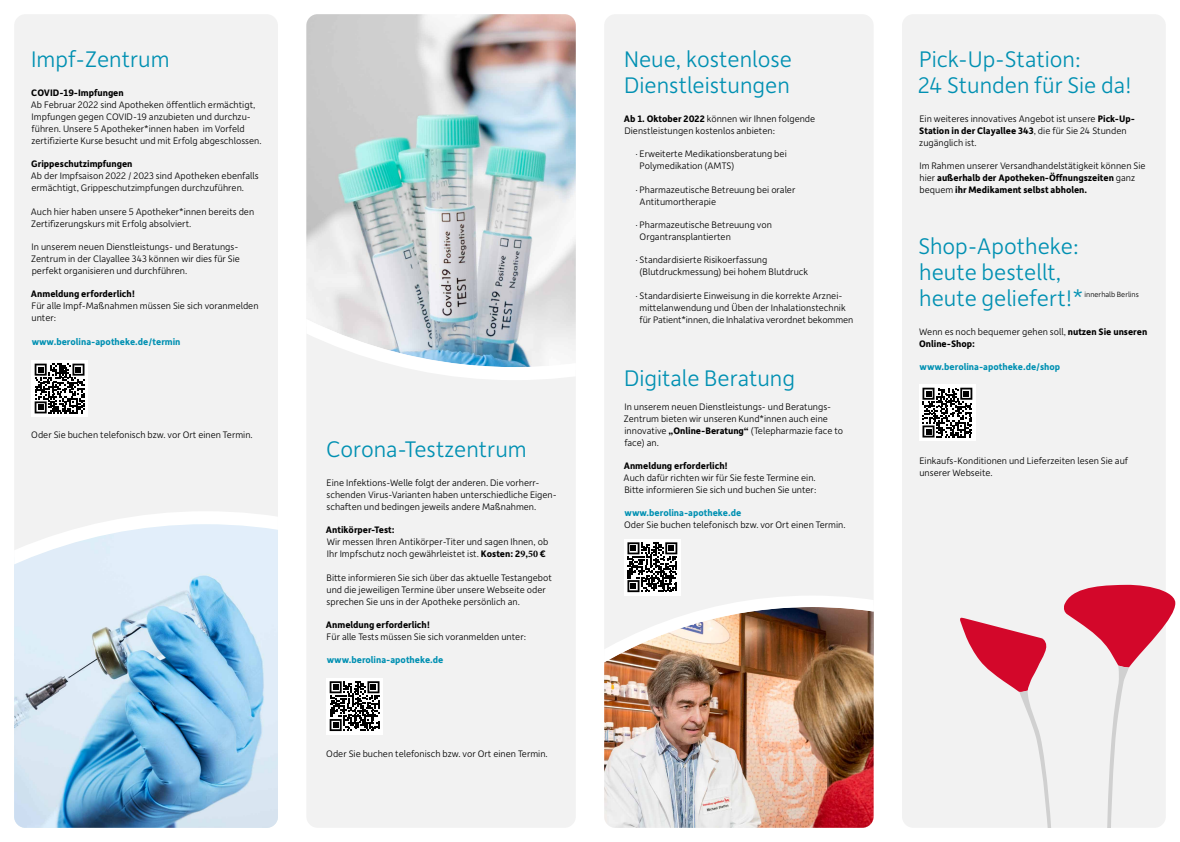
<style>
.page{position:relative;width:1180px;height:842px;background:#fff}
.page>*{position:absolute;margin:0;border:0;box-sizing:border-box;transform-origin:0 0}
.t1{font:300 24px/26px "Depot New";color:#0090b2}
.t2{font:300 10px/12px "Depot New";color:#000}
.t3{font:700 10px/12px "Depot New";color:#000}
.t4{font:700 10px "Depot New";color:#0090b2}
.t5{font:300 8px "Depot New";color:#000}
.s1{font-weight:700}
.s2{font-family:"Minion Pro";font-weight:700}
.s3{font-weight:300}
</style>
<div class="page">
<div style="left:14px;top:14px;width:264px;height:814px;background:#f2f2f2;border-radius:11px"></div>
<img style="left:14px;top:512px;width:264px;height:316px">
<div style="left:306px;top:14px;width:269px;height:814px;background:#f2f2f2;border-radius:11px"></div>
<img style="left:306px;top:14px;width:269px;height:366px">
<div style="left:604px;top:14px;width:269px;height:814px;background:#f2f2f2;border-radius:11px"></div>
<img style="left:604px;top:596px;width:269px;height:232px">
<div style="left:901px;top:14px;width:264px;height:814px;background:#f2f2f2;border-radius:11px"></div>
<svg style="left:960px;top:618px;width:91px;height:210px"></svg>
<svg style="left:1064px;top:585px;width:111px;height:243px"></svg>
<div style="left:918px;top:384px;width:57px;height:57px;background:#fff"></div>
<svg style="left:922px;top:388px;width:50px;height:49px"></svg>
<div style="left:326px;top:678px;width:57px;height:56px;background:#fff"></div>
<svg style="left:329px;top:681px;width:50px;height:50px"></svg>
<div style="left:624px;top:539px;width:56px;height:57px;background:#fff"></div>
<svg style="left:627px;top:542px;width:50px;height:50px"></svg>
<div style="left:31px;top:360px;width:57px;height:57px;background:linear-gradient(to right,#fff,#fff)"></div>
<svg style="left:35px;top:364px;width:49px;height:49px"></svg>
<h1 class="t1" style="left:31px;top:45px;width:140px">Impf-Zentrum</h1>
<p class="t3" style="left:31px;top:86px;width:94px">COVID-19-Impfungen</p>
<p class="t2" style="left:31px;top:98px;width:232px">Ab Februar 2022 sind Apotheken öffentlich ermächtigt, Impfungen gegen COVID-19 anzubieten und durchzu&shy;führen. Unsere 5 Apotheker*innen haben im Vorfeld zertifizierte Kurse besucht und mit Erfolg abgeschlossen.</p>
<p class="t3" style="left:31px;top:158px;width:103px">Grippeschutzimpfungen</p>
<p class="t2" style="left:31px;top:170px;width:229px">Ab der Impfsaison 2022 / 2023 sind Apotheken ebenfalls ermächtigt, Grippeschutzimpfungen durchzuführen.</p>
<p class="t2" style="left:31px;top:205px;width:225px">Auch hier haben unsere 5 Apotheker*innen bereits den<br>Zertifizerungskurs mit Erfolg absolviert.</p>
<p class="t2" style="left:31px;top:240px;width:210px">In unserem neuen Dienstleistungs- und Beratungs-<br>Zentrum in der Clayallee 343 können wir dies für Sie perfekt organisieren und durchführen.</p>
<p class="t3" style="left:31px;top:288px;width:106px">Anmeldung erforderlich!</p>
<p class="t2" style="left:32px;top:300px;width:228px">Für alle Impf-Maßnahmen müssen Sie sich voranmelden unter:</p>
<p class="t4" style="left:32px;top:335px;width:150px">www.berolina-apotheke.de/termin</p>
<p class="t2" style="left:31px;top:428px;width:223px">Oder Sie buchen telefonisch bzw. vor Ort einen Termin.</p>
<h1 class="t1" style="left:326px;top:435px;width:202px">Corona-Testzentrum</h1>
<p class="t2" style="left:326px;top:476px;width:232px">Eine Infektions-Welle folgt der anderen. Die vorherr&shy;schenden Virus-Varianten haben unterschiedliche Eigen&shy;schaften und bedingen jeweils andere Maßnahmen.</p>
<p class="t3" style="left:326px;top:524px;width:70px">Antikörper-Test:</p>
<p class="t2" style="left:327px;top:536px;width:223px">Wir messen Ihren Antikörper-Titer und sagen Ihnen, ob<br>Ihr Impfschutz noch gewährleistet ist. <span class="s1">Kosten: 2</span><span class="s2">9</span><span class="s1">,</span><span class="s2">50</span> <span class="s1">€</span></p>
<p class="t2" style="left:326px;top:571px;width:227px">Bitte informieren Sie sich über das aktuelle Testangebot und die jeweiligen Termine über unsere Webseite oder sprechen Sie uns in der Apotheke persönlich an.</p>
<p class="t3" style="left:326px;top:618px;width:106px">Anmeldung erforderlich!</p>
<p class="t2" style="left:326px;top:630px;width:201px">Für alle Tests müssen Sie sich voranmelden unter:</p>
<p class="t4" style="left:326px;top:654px;width:118px">www.berolina-apotheke.de</p>
<p class="t2" style="left:326px;top:747px;width:223px">Oder Sie buchen telefonisch bzw. vor Ort einen Termin.</p>
<h1 class="t1" style="left:624px;top:45px;width:169px">Neue, kostenlose<br>Dienstleistungen</h1>
<p class="t2" style="left:623px;top:112px;width:193px"><span class="s1">Ab 1. Oktober 2022</span> können wir Ihnen folgende<br>Dienstleistungen kostenlos anbieten:</p>
<p class="t2" style="left:639px;top:148px;width:149px;text-indent:-4px">· Erweiterte Medikationsberatung bei<br>Polymedikation (AMTS)</p>
<p class="t2" style="left:639px;top:183px;width:157px;text-indent:-4px">· Pharmazeutische Betreuung bei oraler<br>Antitumortherapie</p>
<p class="t2" style="left:639px;top:218px;width:134px;text-indent:-4px">· Pharmazeutische Betreuung von<br>Organtransplantierten</p>
<p class="t2" style="left:639px;top:254px;width:170px;text-indent:-4px">· Standardisierte Risikoerfassung (Blutdruckmessung) bei hohem Blutdruck</p>
<p class="t2" style="left:639px;top:289px;width:215px;text-indent:-4px">· Standardisierte Einweisung in die korrekte Arznei&shy;mittelanwendung und Üben der Inhalationstechnik für Patient*innen, die Inhalativa verordnet bekommen</p>
<h1 class="t1" style="left:624px;top:364px;width:172px">Digitale Beratung</h1>
<p class="t2" style="left:623px;top:400px;width:221px">In unserem neuen Dienstleistungs- und Beratungs-Zentrum bieten wir unseren Kund*innen auch eine innovative <span class="s1">„Online-Beratung“</span> (Telepharmazie face to face) an.</p>
<p class="t3" style="left:623px;top:459px;width:106px">Anmeldung erforderlich!</p>
<p class="t2" style="left:623px;top:471px;width:194px">Auch dafür richten wir für Sie feste Termine ein.<br>Bitte informieren Sie sich und buchen Sie unter:</p>
<p class="t4" style="left:624px;top:506px;width:118px">www.berolina-apotheke.de</p>
<p class="t2" style="left:624px;top:518px;width:223px">Oder Sie buchen telefonisch bzw. vor Ort einen Termin.</p>
<h1 class="t1" style="left:917px;top:45px;width:215px">Pick-Up-Station:<br>24 Stunden für Sie da!</h1>
<p class="t2" style="left:919px;top:112px;width:217px">Ein weiteres innovatives Angebot ist unsere <span class="s1">Pick-Up-<br>Station in der Clayallee 343</span>, die für Sie 24 Stunden zugänglich ist.</p>
<p class="t3" style="left:919px;top:160px;width:227px"><span class="s3">Im Rahmen unserer Versandhandelstätigkeit können Sie hier</span> außerhalb der Apotheken-Öffnungszeiten <span class="s3">ganz bequem</span> ihr Medikament selbst abholen.</p>
<h1 class="t1" style="left:918px;top:232px;width:166px">Shop-Apotheke: heute bestellt, heute geliefert!*</h1>
<p class="t2" style="left:919px;top:325px;width:230px">Wenn es noch bequemer gehen soll, <span class="s1">nutzen Sie unseren<br>Online-Shop:</span></p>
<p class="t4" style="left:919px;top:361px;width:142px">www.berolina-apotheke.de/shop</p>
<p class="t5" style="left:1084px;top:289px;width:56px">innerhalb Berlins</p>
<p class="t2" style="left:919px;top:454px;width:210px">Einkaufs-Konditionen und Lieferzeiten lesen Sie auf unserer Webseite.</p>
</div>
